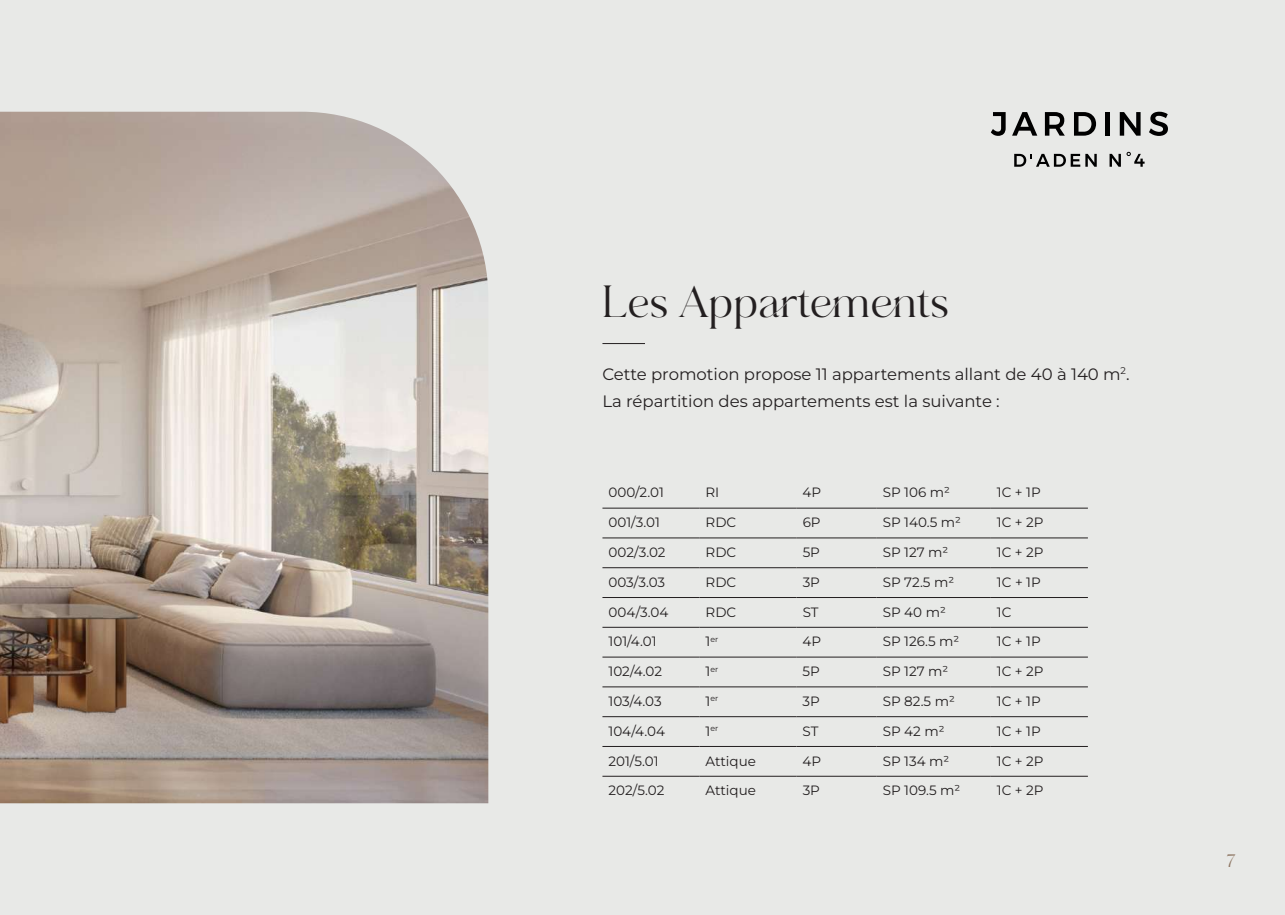
<style>
.page{position:relative;width:1285px;height:915px;background:#fff}
.page>*{position:absolute;margin:0;border:0;box-sizing:border-box;transform-origin:0 0}
.t1{font:45px "Mollieglaston";color:#231f20}
.t2{font:18px "Mollieglaston";color:#8e7663}
.t3{font:16.5px/27px "Montserrat";color:#231f20}
.t4{font:13.5px "Montserrat";color:#231f20}
.t5{font:7.8px "Montserrat";color:#231f20}
.s1{font-size:13.5px}
</style>
<div class="page">
<div style="left:0;top:0;width:1284px;height:914px;background:#e8e9e7"></div>
<img style="left:0;top:112px;width:488px;height:691px">
<hr style="left:602px;top:507px;width:97px;height:1px;background:#231f20">
<hr style="left:699px;top:507px;width:97px;height:1px;background:#231f20">
<hr style="left:796px;top:507px;width:80px;height:1px;background:#231f20">
<hr style="left:876px;top:507px;width:114px;height:1px;background:#231f20">
<hr style="left:990px;top:507px;width:97px;height:1px;background:#231f20">
<hr style="left:602px;top:537px;width:97px;height:1px;background:#231f20">
<hr style="left:699px;top:537px;width:97px;height:1px;background:#231f20">
<hr style="left:796px;top:537px;width:80px;height:1px;background:#231f20">
<hr style="left:876px;top:537px;width:114px;height:1px;background:#231f20">
<hr style="left:990px;top:537px;width:97px;height:1px;background:#231f20">
<hr style="left:602px;top:567px;width:97px;height:1px;background:#231f20">
<hr style="left:699px;top:567px;width:97px;height:1px;background:#231f20">
<hr style="left:796px;top:567px;width:80px;height:1px;background:#231f20">
<hr style="left:876px;top:567px;width:114px;height:1px;background:#231f20">
<hr style="left:990px;top:567px;width:97px;height:1px;background:#231f20">
<hr style="left:602px;top:597px;width:97px;height:1px;background:#231f20">
<hr style="left:699px;top:597px;width:97px;height:1px;background:#231f20">
<hr style="left:796px;top:597px;width:80px;height:1px;background:#231f20">
<hr style="left:876px;top:597px;width:114px;height:1px;background:#231f20">
<hr style="left:990px;top:597px;width:97px;height:1px;background:#231f20">
<hr style="left:602px;top:626px;width:97px;height:1px;background:#231f20">
<hr style="left:699px;top:626px;width:97px;height:1px;background:#231f20">
<hr style="left:796px;top:626px;width:80px;height:1px;background:#231f20">
<hr style="left:876px;top:626px;width:114px;height:1px;background:#231f20">
<hr style="left:990px;top:626px;width:97px;height:1px;background:#231f20">
<hr style="left:602px;top:656px;width:97px;height:1px;background:#231f20">
<hr style="left:699px;top:656px;width:97px;height:1px;background:#231f20">
<hr style="left:796px;top:656px;width:80px;height:1px;background:#231f20">
<hr style="left:876px;top:656px;width:114px;height:1px;background:#231f20">
<hr style="left:990px;top:656px;width:97px;height:1px;background:#231f20">
<hr style="left:602px;top:686px;width:97px;height:1px;background:#231f20">
<hr style="left:699px;top:686px;width:97px;height:1px;background:#231f20">
<hr style="left:796px;top:686px;width:80px;height:1px;background:#231f20">
<hr style="left:876px;top:686px;width:114px;height:1px;background:#231f20">
<hr style="left:990px;top:686px;width:97px;height:1px;background:#231f20">
<hr style="left:602px;top:716px;width:97px;height:1px;background:#231f20">
<hr style="left:699px;top:716px;width:97px;height:1px;background:#231f20">
<hr style="left:796px;top:716px;width:80px;height:1px;background:#231f20">
<hr style="left:876px;top:716px;width:114px;height:1px;background:#231f20">
<hr style="left:990px;top:716px;width:97px;height:1px;background:#231f20">
<hr style="left:602px;top:746px;width:97px;height:1px;background:#231f20">
<hr style="left:699px;top:746px;width:97px;height:1px;background:#231f20">
<hr style="left:796px;top:746px;width:80px;height:1px;background:#231f20">
<hr style="left:876px;top:746px;width:114px;height:1px;background:#231f20">
<hr style="left:990px;top:746px;width:97px;height:1px;background:#231f20">
<hr style="left:602px;top:775px;width:97px;height:1px;background:#231f20">
<hr style="left:699px;top:775px;width:97px;height:1px;background:#231f20">
<hr style="left:796px;top:775px;width:80px;height:1px;background:#231f20">
<hr style="left:876px;top:775px;width:114px;height:1px;background:#231f20">
<hr style="left:990px;top:775px;width:97px;height:1px;background:#231f20">
<hr style="left:602px;top:343px;width:43px;height:1px;background:#231f20">
<svg style="left:990px;top:112px;width:15px;height:24px"></svg>
<svg style="left:1012px;top:112px;width:25px;height:24px"></svg>
<svg style="left:1044px;top:112px;width:20px;height:24px"></svg>
<svg style="left:1074px;top:112px;width:21px;height:24px"></svg>
<svg style="left:1105px;top:112px;width:3px;height:24px"></svg>
<svg style="left:1119px;top:112px;width:21px;height:24px"></svg>
<svg style="left:1149px;top:112px;width:18px;height:24px"></svg>
<svg style="left:1014px;top:154px;width:82px;height:13px"></svg>
<svg style="left:1109px;top:154px;width:11px;height:13px"></svg>
<svg style="left:1126px;top:152px;width:18px;height:15px"></svg>
<h1 class="t1" style="left:602px;top:277px;width:348px">Les Appartements</h1>
<p class="t3" style="left:602px;top:360px;width:528px">Cette promotion propose 11 appartements allant de 40 à 140 m<sup>2</sup>.<br>La répartition des appartements est la suivante :</p>
<p class="t4" style="left:608px;top:483px;width:57px">000/2.01</p>
<p class="t4" style="left:705px;top:483px;width:15px">RI</p>
<p class="t4" style="left:802px;top:483px;width:20px">4P</p>
<p class="t4" style="left:882px;top:483px;width:69px">SP 106 m²</p>
<p class="t4" style="left:996px;top:483px;width:45px">1C + 1P</p>
<p class="t4" style="left:608px;top:513px;width:53px">001/3.01</p>
<p class="t4" style="left:705px;top:513px;width:32px">RDC</p>
<p class="t4" style="left:802px;top:513px;width:19px">6P</p>
<p class="t4" style="left:882px;top:513px;width:80px">SP 140.5 m²</p>
<p class="t4" style="left:996px;top:513px;width:48px">1C + 2P</p>
<p class="t4" style="left:608px;top:543px;width:59px">002/3.02</p>
<p class="t4" style="left:705px;top:543px;width:32px">RDC</p>
<p class="t4" style="left:802px;top:543px;width:19px">5P</p>
<p class="t4" style="left:882px;top:543px;width:67px">SP 127 m²</p>
<p class="t4" style="left:996px;top:543px;width:48px">1C + 2P</p>
<p class="t4" style="left:608px;top:573px;width:58px">003/3.03</p>
<p class="t4" style="left:705px;top:573px;width:32px">RDC</p>
<p class="t4" style="left:802px;top:573px;width:19px">3P</p>
<p class="t4" style="left:882px;top:573px;width:73px">SP 72.5 m²</p>
<p class="t4" style="left:996px;top:573px;width:45px">1C + 1P</p>
<p class="t4" style="left:608px;top:602px;width:61px">004/3.04</p>
<p class="t4" style="left:705px;top:602px;width:32px">RDC</p>
<p class="t4" style="left:802px;top:602px;width:17px">ST</p>
<p class="t4" style="left:882px;top:602px;width:65px">SP 40 m²</p>
<p class="t4" style="left:996px;top:602px;width:16px">1C</p>
<p class="t4" style="left:608px;top:632px;width:50px">101/4.01</p>
<p class="t5" style="left:705px;top:633px;width:14px"><span class="s1">1</span>er</p>
<p class="t4" style="left:802px;top:632px;width:20px">4P</p>
<p class="t4" style="left:882px;top:632px;width:78px">SP 126.5 m²</p>
<p class="t4" style="left:996px;top:632px;width:45px">1C + 1P</p>
<p class="t4" style="left:608px;top:662px;width:55px">102/4.02</p>
<p class="t5" style="left:705px;top:663px;width:14px"><span class="s1">1</span>er</p>
<p class="t4" style="left:802px;top:662px;width:19px">5P</p>
<p class="t4" style="left:882px;top:662px;width:67px">SP 127 m²</p>
<p class="t4" style="left:996px;top:662px;width:48px">1C + 2P</p>
<p class="t4" style="left:608px;top:692px;width:55px">103/4.03</p>
<p class="t5" style="left:705px;top:693px;width:14px"><span class="s1">1</span>er</p>
<p class="t4" style="left:802px;top:692px;width:19px">3P</p>
<p class="t4" style="left:882px;top:692px;width:74px">SP 82.5 m²</p>
<p class="t4" style="left:996px;top:692px;width:45px">1C + 1P</p>
<p class="t4" style="left:608px;top:721px;width:58px">104/4.04</p>
<p class="t5" style="left:705px;top:723px;width:14px"><span class="s1">1</span>er</p>
<p class="t4" style="left:802px;top:721px;width:17px">ST</p>
<p class="t4" style="left:882px;top:721px;width:63px">SP 42 m²</p>
<p class="t4" style="left:996px;top:721px;width:45px">1C + 1P</p>
<p class="t4" style="left:608px;top:751px;width:52px">201/5.01</p>
<p class="t4" style="left:705px;top:751px;width:52px">Attique</p>
<p class="t4" style="left:802px;top:751px;width:20px">4P</p>
<p class="t4" style="left:882px;top:751px;width:68px">SP 134 m²</p>
<p class="t4" style="left:996px;top:751px;width:48px">1C + 2P</p>
<p class="t4" style="left:608px;top:781px;width:57px">202/5.02</p>
<p class="t4" style="left:705px;top:781px;width:52px">Attique</p>
<p class="t4" style="left:802px;top:781px;width:19px">3P</p>
<p class="t4" style="left:882px;top:781px;width:79px">SP 109.5 m²</p>
<p class="t4" style="left:996px;top:781px;width:48px">1C + 2P</p>
<h2 class="t2" style="left:1226px;top:850px;width:11px">7</h2>
</div>
